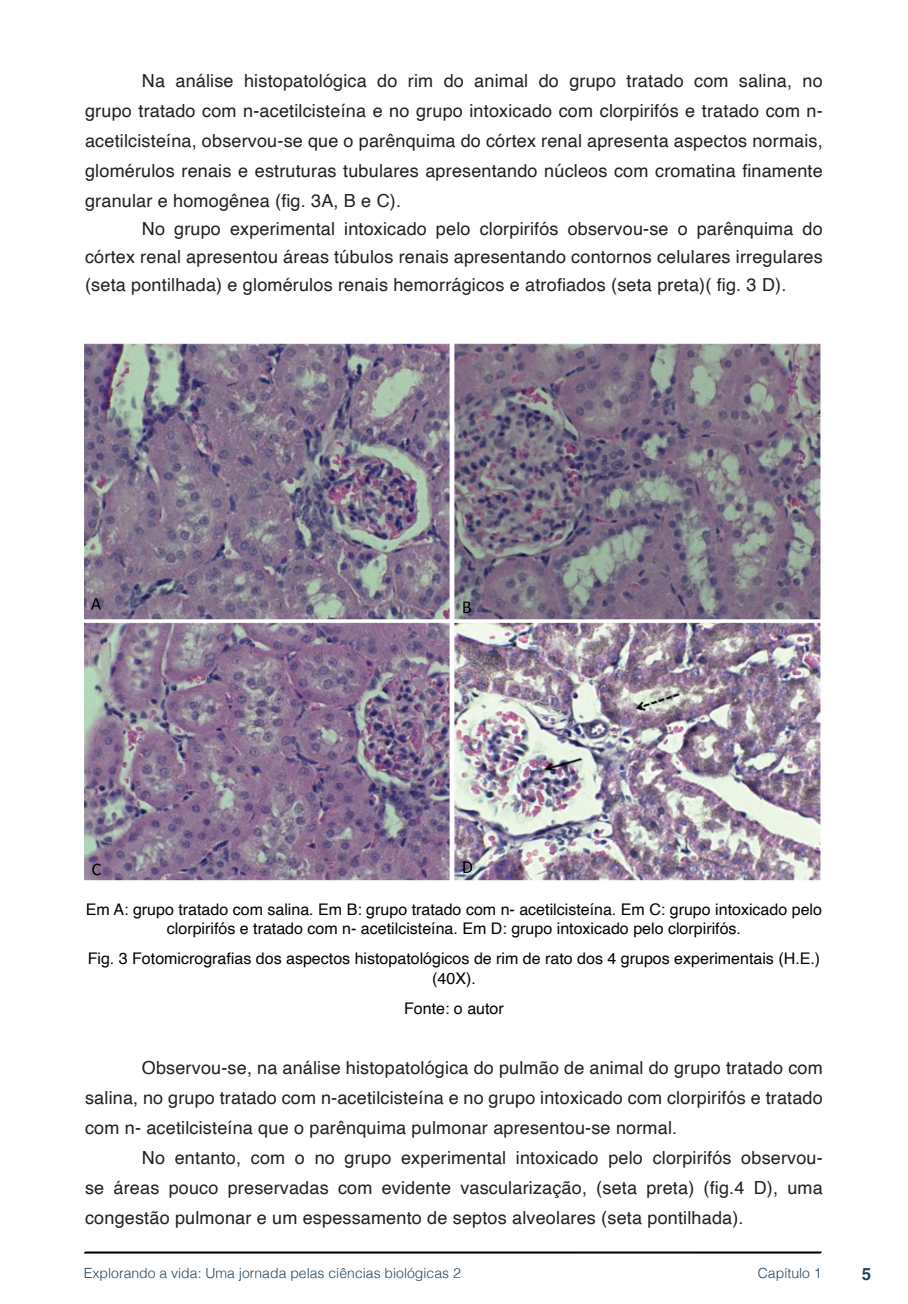
<style>
.page{position:relative;width:908px;height:1304px;background:#fff}
.page>*{position:absolute;margin:0;border:0;box-sizing:border-box;transform-origin:0 0}
.txt{font:18px/30px "Helvetica";letter-spacing:.01em;color:#231f20;text-align:justify}
.t1{font:700 16.8px "Helvetica";color:#23445f}
.imagens_graf_tab{font:16px/19.2px "Helvetica";color:#000;text-align:center}
.t2{font:300 14px "Helvetica";color:#23445f}
</style>
<div class="page">
<svg style="left:84px;top:1251px;width:737px;height:3px;background:#515151"></svg>
<img style="left:84px;top:343px;width:737px;height:538px">
<p class="txt" style="left:85px;top:66px;width:738px;text-indent:57px">Na análise histopatológica do rim do animal do grupo tratado com salina, no grupo tratado com n-acetilcisteína e no grupo intoxicado com clorpirifós e tratado com n&shy;acetilcisteína, observou-se que o parênquima do córtex renal apresenta aspectos normais, glomérulos renais e estruturas tubulares apresentando núcleos com cromatina finamente granular e homogênea (fig. 3A, B e C).</p>
<p class="txt" style="left:85px;top:215px;width:738px;line-height:28px;text-indent:57px">No grupo experimental intoxicado pelo clorpirifós observou-se o parênquima do córtex renal apresentou áreas túbulos renais apresentando contornos celulares irregulares (seta pontilhada) e glomérulos renais hemorrágicos e atrofiados (seta preta)( fig. 3 D).</p>
<p class="imagens_graf_tab" style="left:86px;top:900px;width:737px">Em A: grupo tratado com salina. Em B: grupo tratado com n- acetilcisteína. Em C: grupo intoxicado pelo clorpirifós e tratado com n- acetilcisteína. Em D: grupo intoxicado pelo clorpirifós.</p>
<p class="imagens_graf_tab" style="left:88px;top:950px;width:733px">Fig. 3 Fotomicrografias dos aspectos histopatológicos de rim de rato dos 4 grupos experimentais (H.E.) (40X).</p>
<p class="imagens_graf_tab" style="left:404px;top:999px;width:101px">Fonte: o autor</p>
<p class="txt" style="left:85px;top:1053px;width:738px;text-indent:57px">Observou-se, na análise histopatológica do pulmão de animal do grupo tratado com salina, no grupo tratado com n-acetilcisteína e no grupo intoxicado com clorpirifós e tratado com n- acetilcisteína que o parênquima pulmonar apresentou-se normal.</p>
<p class="txt" style="left:85px;top:1143px;width:738px;text-indent:57px">No entanto, com o no grupo experimental intoxicado pelo clorpirifós observou&shy;se áreas pouco preservadas com evidente vascularização, (seta preta) (fig.4 D), uma congestão pulmonar e um espessamento de septos alveolares (seta pontilhada).</p>
<p class="t2" style="left:84px;top:1261px;width:378px">Explorando a vida: Uma jornada pelas ciências biológicas 2</p>
<p class="t2" style="left:757px;top:1261px;width:65px">Capítulo 1</p>
<p class="t1" style="left:861px;top:1264px;width:11px">5</p>
</div>
